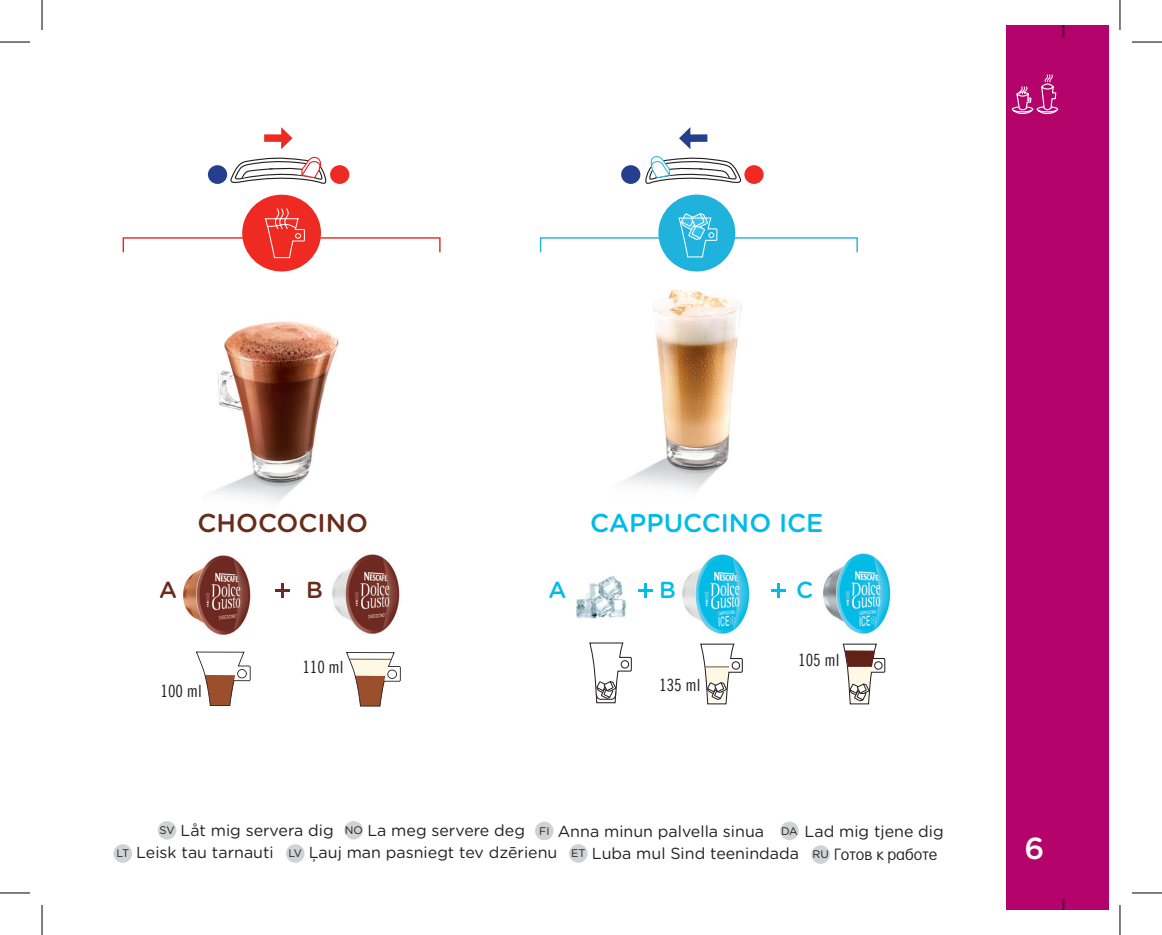
<style>
.page{position:relative;width:1162px;height:935px;background:#fff}
.page>*{position:absolute;margin:0;border:0;box-sizing:border-box;transform-origin:0 0}
.t1{font:500 30.4px "Gotham Rounded";color:#fff}
.t2{font:500 25.8px "Gotham Rounded";color:#02bce8}
.t3{font:500 25.8px "Gotham Rounded";color:#682c1a}
.t4{font:500 23.2px "Gotham Rounded";color:#02bce8}
.t5{font:500 23.2px "Gotham Rounded";color:#682c1a}
.t6{font:16.8px "Trade Gothic LT Com Cn 18";color:#231f20}
.t7{font:16px/21.4px "Gotham Rounded";color:#231f20}
.s1{font-size:11px}
.s2{font-family:"VAG Rounded LTCYR";font-weight:100}
</style>
<div class="page">
<div style="left:1006px;top:25px;width:102px;height:884px;background:#b4046b"></div>
<svg style="left:1011px;top:74px;width:47px;height:41px"></svg>
<img style="left:623px;top:289px;width:119px;height:202px">
<img style="left:212px;top:321px;width:127px;height:181px">
<img style="left:682px;top:554px;width:68px;height:80px">
<hr style="left:643px;top:582px;width:3px;height:15px;background:#02bce8">
<hr style="left:637px;top:588px;width:15px;height:3px;background:#02bce8">
<img style="left:183px;top:555px;width:68px;height:80px">
<img style="left:332px;top:554px;width:68px;height:80px">
<hr style="left:281px;top:582px;width:3px;height:15px;background:#6f2923">
<hr style="left:275px;top:588px;width:15px;height:3px;background:#6f2923">
<img style="left:576px;top:576px;width:50px;height:43px">
<svg style="left:589px;top:643px;width:43px;height:61px"></svg>
<svg style="left:196px;top:651px;width:54px;height:55px"></svg>
<svg style="left:346px;top:652px;width:55px;height:54px"></svg>
<img style="left:823px;top:553px;width:68px;height:81px">
<hr style="left:776px;top:582px;width:3px;height:15px;background:#02bce8">
<hr style="left:771px;top:588px;width:14px;height:3px;background:#02bce8">
<svg style="left:842px;top:644px;width:43px;height:60px"></svg>
<hr style="left:349px;top:658px;width:42px;height:1px;background:#725030">
<svg style="left:700px;top:644px;width:43px;height:60px"></svg>
<div style="left:540px;top:237px;width:317px;height:16px;border:1px solid #1eb2dc"></div>
<div style="left:658px;top:194px;width:77px;height:77px;background:#1eb2dc;border-radius:50%"></div>
<svg style="left:678px;top:213px;width:39px;height:45px"></svg>
<div style="left:123px;top:237px;width:317px;height:16px;background:#fff;border:1px solid #e02925"></div>
<div style="left:242px;top:195px;width:79px;height:76px;background:#ee2a23;border-radius:50%"></div>
<svg style="left:264px;top:208px;width:41px;height:50px"></svg>
<svg style="left:645px;top:156px;width:97px;height:28px"></svg>
<svg style="left:679px;top:127px;width:28px;height:22px"></svg>
<div style="left:744px;top:165px;width:19px;height:19px;background:#ee2a23;border-radius:50%"></div>
<div style="left:621px;top:165px;width:19px;height:19px;background:#253f8e;border-radius:50%"></div>
<svg style="left:230px;top:156px;width:96px;height:28px"></svg>
<svg style="left:264px;top:127px;width:28px;height:22px"></svg>
<div style="left:330px;top:165px;width:19px;height:19px;background:#ee2a23;border-radius:50%"></div>
<div style="left:208px;top:165px;width:19px;height:19px;background:#253f8e;border-radius:50%"></div>
<svg style="left:1062px;top:25px;width:2px;height:13px"></svg>
<svg style="left:1062px;top:899px;width:2px;height:10px"></svg>
<div style="left:535px;top:821px;width:18px;height:19px;background:#d1d2d4;border-radius:50%"></div>
<div style="left:113px;top:844px;width:19px;height:18px;background:#d1d2d4;border-radius:50%"></div>
<div style="left:286px;top:844px;width:18px;height:18px;background:#d1d2d4;border-radius:50%"></div>
<div style="left:569px;top:844px;width:18px;height:18px;background:#d1d2d4;border-radius:50%"></div>
<div style="left:811px;top:845px;width:18px;height:18px;background:#d1d2d4;border-radius:50%"></div>
<div style="left:344px;top:820px;width:19px;height:19px;background:#d1d2d4;border-radius:50%"></div>
<div style="left:158px;top:820px;width:18px;height:19px;background:#d1d2d4;border-radius:50%"></div>
<div style="left:780px;top:821px;width:18px;height:19px;background:#d1d2d4;border-radius:50%"></div>
<hr style="left:0;top:42px;width:30px;height:1px;background:#000">
<hr style="left:1131px;top:42px;width:30px;height:1px;background:#000">
<hr style="left:0;top:892px;width:30px;height:1px;background:#000">
<hr style="left:1131px;top:892px;width:30px;height:1px;background:#000">
<hr style="left:42px;top:0;width:1px;height:30px;background:#000">
<hr style="left:42px;top:904px;width:1px;height:30px;background:#000">
<hr style="left:1119px;top:0;width:1px;height:30px;background:#000">
<hr style="left:1119px;top:904px;width:1px;height:30px;background:#000">
<h2 class="t3" style="left:197px;top:504px;width:172px">CHOCOCINO</h2>
<h2 class="t2" style="left:590px;top:504px;width:235px">CAPPUCCINO ICE</h2>
<h3 class="t5" style="left:159px;top:573px;width:19px">A</h3>
<h3 class="t5" style="left:306px;top:573px;width:18px">B</h3>
<h3 class="t4" style="left:548px;top:573px;width:19px">A</h3>
<h3 class="t4" style="left:659px;top:573px;width:18px">B</h3>
<p class="t6" style="left:302px;top:657px;width:43px">110 ml</p>
<p class="t6" style="left:160px;top:680px;width:43px">100 ml</p>
<p class="t6" style="left:659px;top:675px;width:43px">135 ml</p>
<h3 class="t4" style="left:796px;top:573px;width:19px">C</h3>
<p class="t6" style="left:798px;top:649px;width:43px">105 ml</p>
<p class="t7" style="left:159px;top:818px;width:367px"><span class="s1">SV</span> Låt mig servera dig <span class="s1">NO</span> La meg servere deg</p>
<p class="t7" style="left:780px;top:819px;width:164px"><span class="s1">DA</span> Lad mig tjene dig</p>
<p class="t7" style="left:116px;top:819px;width:822px;text-indent:422px"><span class="s1">FI</span> Anna minun palvella sinua<br><span class="s1">LT</span> Leisk tau tarnauti <span class="s1">LV</span> Ļauj man pasniegt tev dzērienu <span class="s1">ET</span> Luba mul Sind teenindada <span class="s1">RU</span> <span class="s2">Готов к работе</span></p>
<h1 class="t1" style="left:1024px;top:826px;width:21px">6</h1>
</div>
